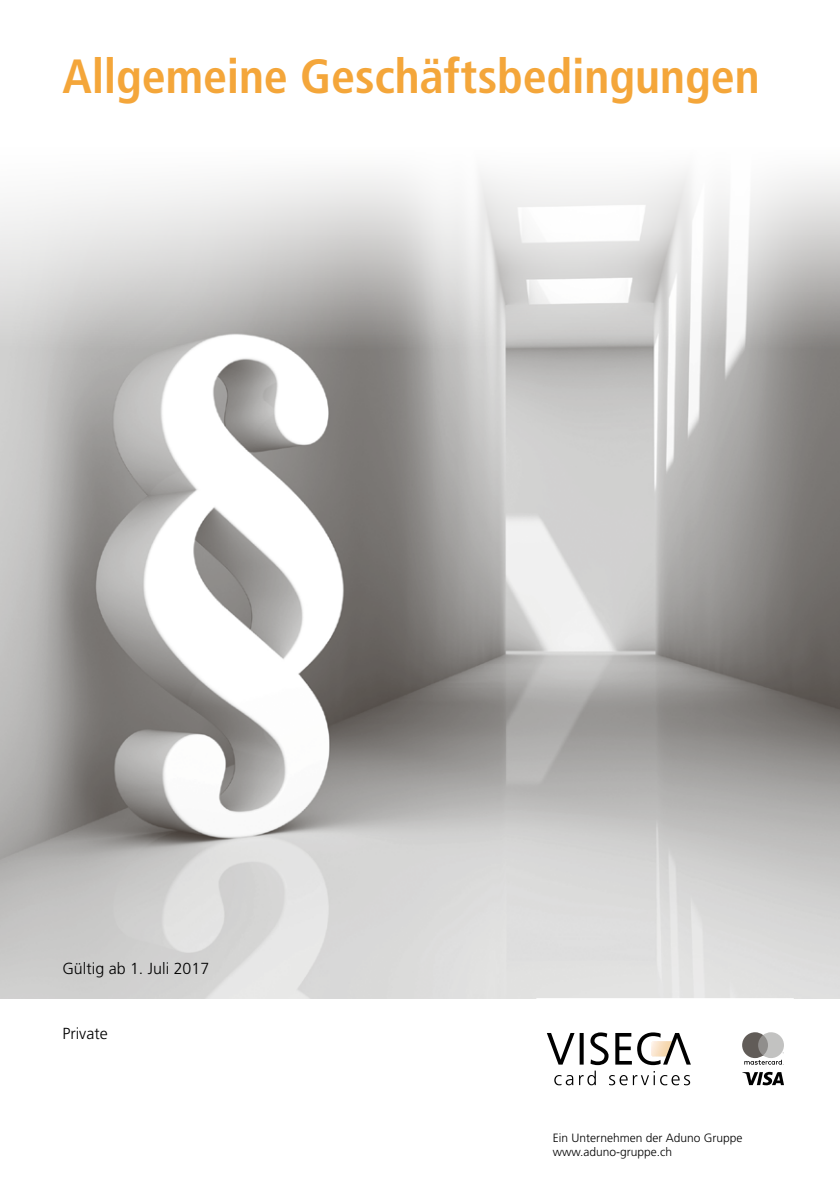
<style>
.page{position:relative;width:840px;height:1191px;background:#fff}
.page>*{position:absolute;margin:0;border:0;box-sizing:border-box;transform-origin:0 0}
.t1{font:700 condensed 48px "Frutiger";letter-spacing:-.005em;color:#f4a63a}
.t2{font:300 16px "Frutiger";color:#000}
.t3{font:300 12px/14px "Frutiger";color:#000}
</style>
<div class="page">
<img style="left:0;top:363px;width:839px;height:635px">
<svg style="left:0;top:171px;width:839px;height:192px"></svg>
<svg style="left:546px;top:1032px;width:144px;height:53px"></svg>
<svg style="left:742px;top:1032px;width:41px;height:32px"></svg>
<svg style="left:742px;top:1071px;width:41px;height:14px"></svg>
<h1 class="t1" style="left:62px;top:48px;width:698px">Allgemeine Geschäftsbedingungen</h1>
<h2 class="t2" style="left:62px;top:959px;width:148px">Gültig ab 1. Juli 2017</h2>
<h2 class="t2" style="left:62px;top:1024px;width:47px">Private</h2>
<p class="t3" style="left:552px;top:1131px;width:191px">Ein Unternehmen der Aduno Gruppe www.aduno-gruppe.ch</p>
</div>
